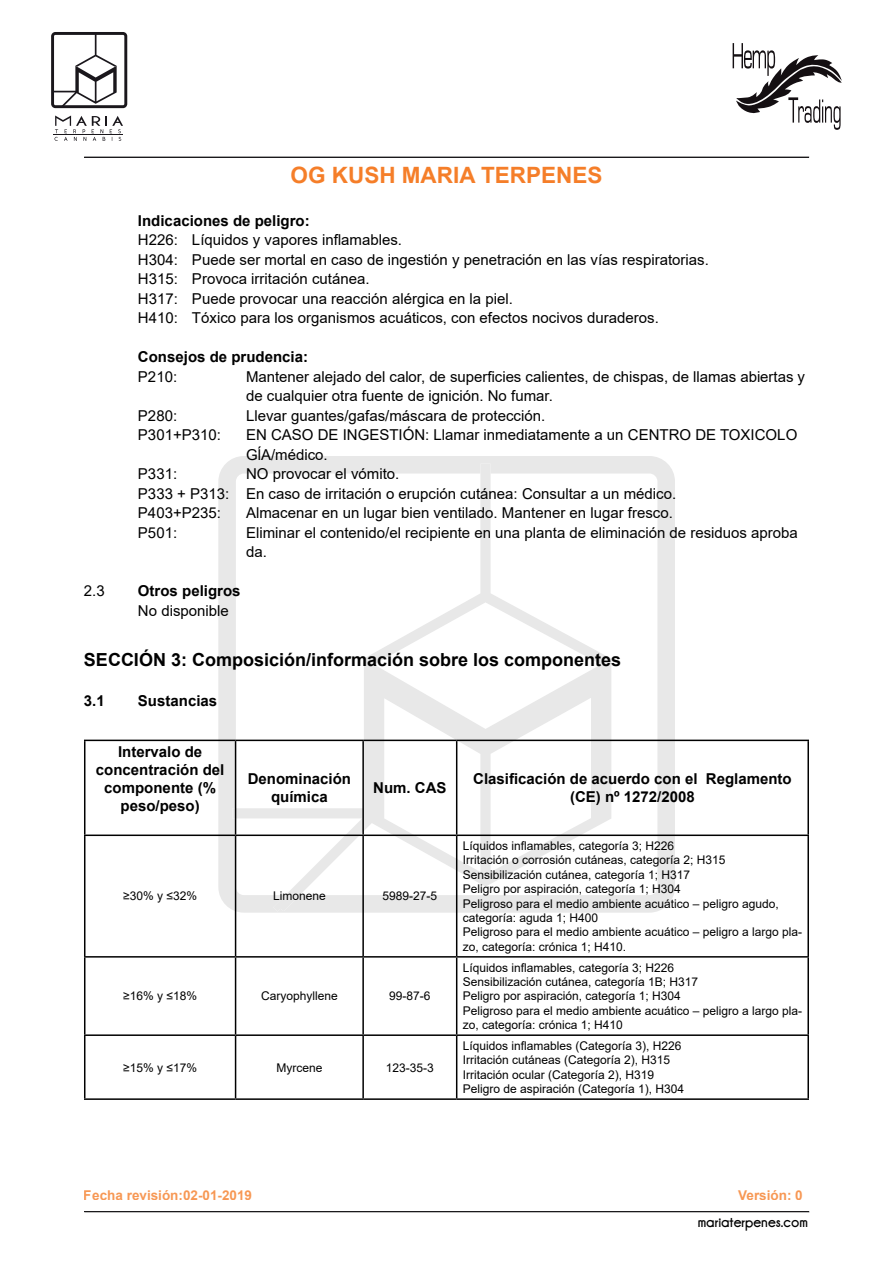
<style>
.page{position:relative;width:893px;height:1263px;background:#fff}
.page>*{position:absolute;margin:0;border:0;box-sizing:border-box;transform-origin:0 0}
.t1{font:700 22.5px "Arial";color:#f57e29}
.t2{font:700 18px "Arial";color:#000}
.t3{font:15px/19.5px "Arial";color:#000}
.t4{font:700 15px/18px "Arial";color:#000;text-align:center}
.t5{font:15px "Champagne&Limousines Thick";color:#000}
.t6{font:700 13.5px "Arial";color:#f57e29}
.t7{font:12px/14.4px "Arial";color:#000}
</style>
<div class="page">
<svg style="left:218px;top:456px;width:457px;height:457px"></svg>
<svg style="left:232px;top:658px;width:379px;height:254px"></svg>
<svg style="left:364px;top:464px;width:247px;height:200px"></svg>
<hr style="left:85px;top:1212px;width:724px;height:1px;background:#1a171c">
<svg style="left:84px;top:1211px;width:725px;height:1px"></svg>
<svg style="left:84px;top:157px;width:725px;height:1px"></svg>
<svg style="left:51px;top:32px;width:76px;height:76px"></svg>
<svg style="left:55px;top:115px;width:68px;height:26px"></svg>
<hr style="left:54px;top:135px;width:69px;height:1px;background:#1a171c">
<svg style="left:733px;top:43px;width:109px;height:87px"></svg>
<hr style="left:84px;top:740px;width:152px;height:1px;background:#000">
<hr style="left:84px;top:741px;width:1px;height:93px;background:#000">
<hr style="left:236px;top:740px;width:127px;height:1px;background:#000">
<hr style="left:235px;top:741px;width:1px;height:93px;background:#000">
<hr style="left:363px;top:740px;width:94px;height:1px;background:#000">
<hr style="left:362px;top:741px;width:2px;height:93px;background:#000">
<hr style="left:457px;top:740px;width:352px;height:1px;background:#000">
<hr style="left:456px;top:741px;width:1px;height:93px;background:#000">
<hr style="left:807px;top:741px;width:2px;height:93px;background:#000">
<hr style="left:84px;top:834px;width:152px;height:2px;background:#000">
<hr style="left:84px;top:836px;width:1px;height:120px;background:#000">
<hr style="left:236px;top:834px;width:127px;height:2px;background:#000">
<hr style="left:235px;top:836px;width:1px;height:120px;background:#000">
<hr style="left:363px;top:834px;width:94px;height:2px;background:#000">
<hr style="left:362px;top:836px;width:2px;height:120px;background:#000">
<hr style="left:457px;top:834px;width:352px;height:2px;background:#000">
<hr style="left:456px;top:836px;width:1px;height:120px;background:#000">
<hr style="left:807px;top:836px;width:2px;height:120px;background:#000">
<hr style="left:84px;top:956px;width:152px;height:1px;background:#000">
<hr style="left:84px;top:957px;width:1px;height:77px;background:#000">
<hr style="left:236px;top:956px;width:127px;height:1px;background:#000">
<hr style="left:235px;top:957px;width:1px;height:77px;background:#000">
<hr style="left:363px;top:956px;width:94px;height:1px;background:#000">
<hr style="left:362px;top:957px;width:2px;height:77px;background:#000">
<hr style="left:457px;top:956px;width:352px;height:1px;background:#000">
<hr style="left:456px;top:957px;width:1px;height:77px;background:#000">
<hr style="left:807px;top:957px;width:2px;height:77px;background:#000">
<hr style="left:84px;top:1034px;width:152px;height:2px;background:#000">
<hr style="left:84px;top:1036px;width:1px;height:62px;background:#000">
<hr style="left:236px;top:1034px;width:127px;height:2px;background:#000">
<hr style="left:235px;top:1036px;width:1px;height:62px;background:#000">
<hr style="left:363px;top:1034px;width:94px;height:2px;background:#000">
<hr style="left:362px;top:1036px;width:2px;height:62px;background:#000">
<hr style="left:457px;top:1034px;width:352px;height:2px;background:#000">
<hr style="left:456px;top:1036px;width:1px;height:62px;background:#000">
<hr style="left:807px;top:1036px;width:2px;height:62px;background:#000">
<hr style="left:84px;top:1098px;width:152px;height:2px;background:#000">
<hr style="left:236px;top:1098px;width:127px;height:2px;background:#000">
<hr style="left:363px;top:1098px;width:94px;height:2px;background:#000">
<hr style="left:457px;top:1098px;width:352px;height:2px;background:#000">
<h1 class="t1" style="left:291px;top:159px;width:313px">OG KUSH MARIA TERPENES</h1>
<p class="t4" style="left:138px;top:212px;width:173px">Indicaciones de peligro:</p>
<p class="t3" style="left:138px;top:230px;width:572px">H226: Líquidos y vapores inflamables.<br>H304: Puede ser mortal en caso de ingestión y penetración en las vías respiratorias.<br>H315: Provoca irritación cutánea.<br>H317: Puede provocar una reacción alérgica en la piel.<br>H410: Tóxico para los organismos acuáticos, con efectos nocivos duraderos.</p>
<p class="t4" style="left:138px;top:348px;width:172px">Consejos de prudencia:</p>
<p class="t3" style="left:138px;top:367px;width:41px">P210:</p>
<p class="t3" style="left:246px;top:367px;width:561px">Mantener alejado del calor, de superficies calientes, de chispas, de llamas abiertas y de cualquier otra fuente de ignición. No fumar.</p>
<p class="t3" style="left:138px;top:406px;width:41px">P280:</p>
<p class="t3" style="left:246px;top:406px;width:301px">Llevar guantes/gafas/máscara de protección.</p>
<p class="t3" style="left:138px;top:425px;width:84px">P301+P310:</p>
<p class="t3" style="left:246px;top:425px;width:553px">EN CASO DE INGESTIÓN: Llamar inmediatamente a un CENTRO DE TOXICOLO<br>GĺA/médico.</p>
<p class="t3" style="left:138px;top:464px;width:41px">P331:</p>
<p class="t3" style="left:138px;top:464px;width:540px;text-indent:108px">NO provocar el vómito.<br>P333 + P313: En caso de irritación o erupción cutánea: Consultar a un médico.<br>P403+P235:</p>
<p class="t3" style="left:246px;top:503px;width:428px">Almacenar en un lugar bien ventilado. Mantener en lugar fresco.</p>
<p class="t3" style="left:138px;top:523px;width:41px">P501:</p>
<p class="t3" style="left:246px;top:523px;width:553px">Eliminar el contenido/el recipiente en una planta de eliminación de residuos aproba da.</p>
<p class="t3" style="left:84px;top:581px;width:22px">2.3</p>
<p class="t4" style="left:138px;top:582px;width:104px">Otros peligros</p>
<p class="t3" style="left:138px;top:601px;width:92px">No disponible</p>
<p class="t2" style="left:84px;top:646px;width:539px">SECCIÓN 3: Composición/información sobre los componentes</p>
<p class="t4" style="left:84px;top:692px;width:22px">3.1</p>
<p class="t4" style="left:138px;top:692px;width:81px">Sustancias</p>
<p class="t4" style="left:96px;top:743px;width:130px">Intervalo de concentración del componente (% peso/peso)</p>
<p class="t4" style="left:248px;top:770px;width:105px">Denominación química</p>
<p class="t4" style="left:373px;top:779px;width:75px">Num. CAS</p>
<p class="t4" style="left:473px;top:770px;width:320px">Clasificación de acuerdo con el Reglamento (CE) nº 1272/2008</p>
<p class="t7" style="left:123px;top:889px;width:75px">≥30% y ≤32%</p>
<p class="t7" style="left:273px;top:889px;width:54px">Limonene</p>
<p class="t7" style="left:383px;top:889px;width:56px">5989-27-5</p>
<p class="t7" style="left:123px;top:989px;width:75px">≥16% y ≤18%</p>
<p class="t7" style="left:261px;top:989px;width:78px">Caryophyllene</p>
<p class="t7" style="left:389px;top:989px;width:43px">99-87-6</p>
<p class="t7" style="left:123px;top:1060px;width:75px">≥15% y ≤17%</p>
<p class="t7" style="left:276px;top:1060px;width:48px">Myrcene</p>
<p class="t7" style="left:386px;top:1060px;width:50px">123-35-3</p>
<p class="t7" style="left:463px;top:838px;width:341px">Líquidos inflamables, categoría 3; H226<br>Irritación o corrosión cutáneas, categoría 2; H315<br>Sensibilización cutánea, categoría 1; H317<br>Peligro por aspiración, categoría 1; H304<br>Peligroso para el medio ambiente acuático – peligro agudo, categoría: aguda 1; H400<br>Peligroso para el medio ambiente acuático – peligro a largo pla&shy;zo, categoría: crónica 1; H410.</p>
<p class="t7" style="left:463px;top:960px;width:341px">Líquidos inflamables, categoría 3; H226<br>Sensibilización cutánea, categoría 1B; H317<br>Peligro por aspiración, categoría 1; H304<br>Peligroso para el medio ambiente acuático – peligro a largo pla&shy;zo, categoría: crónica 1; H410</p>
<p class="t7" style="left:463px;top:1038px;width:223px">Líquidos inflamables (Categoría 3), H226<br>Irritación cutáneas (Categoría 2), H315<br>Irritación ocular (Categoría 2), H319<br>Peligro de aspiración (Categoría 1), H304</p>
<p class="t6" style="left:84px;top:1185px;width:170px">Fecha revisión:02-01-2019</p>
<p class="t6" style="left:738px;top:1185px;width:66px">Versión: 0</p>
<p class="t5" style="left:698px;top:1214px;width:112px">mariaterpenes.com</p>
</div>
